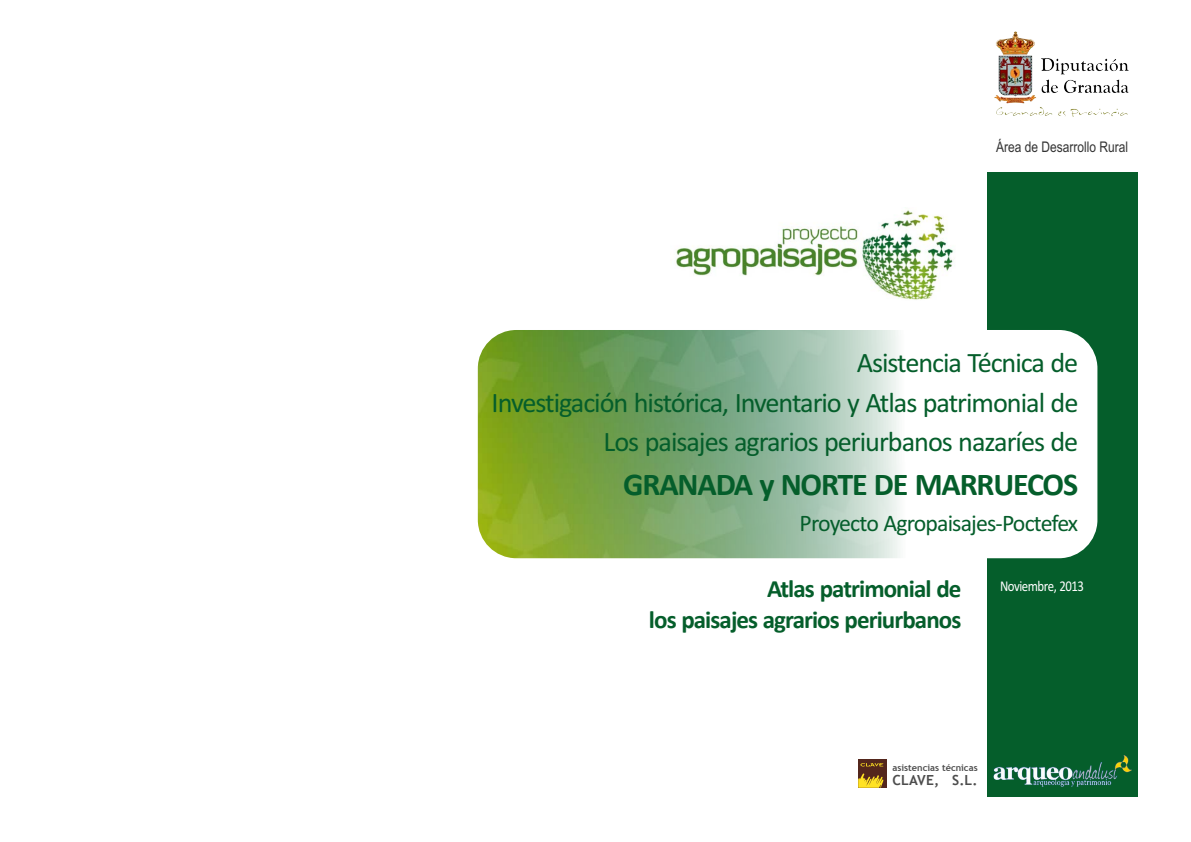
<style>
.page{position:relative;width:1191px;height:842px;background:#fff}
.page>*{position:absolute;margin:0;border:0;box-sizing:border-box;transform-origin:0 0}
.t1{font:700 32px "Calibri";letter-spacing:-.035em;color:#055e2b}
.t2{font:28.2px/39.6px "Calibri";letter-spacing:-.035em;color:#055e2b;text-align:right}
.t3{font:700 25px/31.1px "Calibri";letter-spacing:-.035em;color:#055e2b;text-align:right}
.t4{font:23.8px "Calibri";letter-spacing:-.035em;color:#055e2b}
.t5{font:15px "Calibri";letter-spacing:-.035em;color:#fff;scale:.86 1}
.t6{font:14.7px "Arial Narrow";color:#333}
.t7{font:700 13.9px "Trebuchet MS";letter-spacing:.015em;color:#4d4d4d}
.t8{font:700 9.3px "Trebuchet MS";color:#4d4d4d}
</style>
<div class="page">
<div style="left:987px;top:172px;width:150px;height:625px;background:#055e2b"></div>
<img style="left:478px;top:330px;width:619px;height:228px">
<img style="left:676px;top:210px;width:278px;height:90px">
<img style="left:994px;top:32px;width:134px;height:85px">
<img style="left:993px;top:756px;width:138px;height:30px">
<div style="left:858px;top:760px;width:28px;height:28px;background:#53261c"></div>
<svg style="left:860px;top:763px;width:23px;height:3px"></svg>
<svg style="left:858px;top:773px;width:25px;height:15px"></svg>
<p class="t6" style="left:996px;top:141px;width:134px">Área de Desarrollo Rural</p>
<p class="t2" style="left:491px;top:345px;width:588px">Asistencia Técnica de<br>Investigación histórica, Inventario y Atlas patrimonial de<br>Los paisajes agrarios periurbanos nazaríes de</p>
<p class="t1" style="left:623px;top:465px;width:456px">GRANADA y NORTE DE MARRUECOS</p>
<p class="t4" style="left:799px;top:513px;width:280px">Proyecto Agropaisajes-Poctefex</p>
<p class="t3" style="left:649px;top:572px;width:314px">Atlas patrimonial de<br>los paisajes agrarios periurbanos</p>
<p class="t5" style="left:1000px;top:580px;width:99px">Noviembre, 2013</p>
<p class="t8" style="left:892px;top:762px;width:87px">asistencias técnicas</p>
<p class="t7" style="left:892px;top:772px;width:87px">CLAVE, S.L.</p>
</div>
